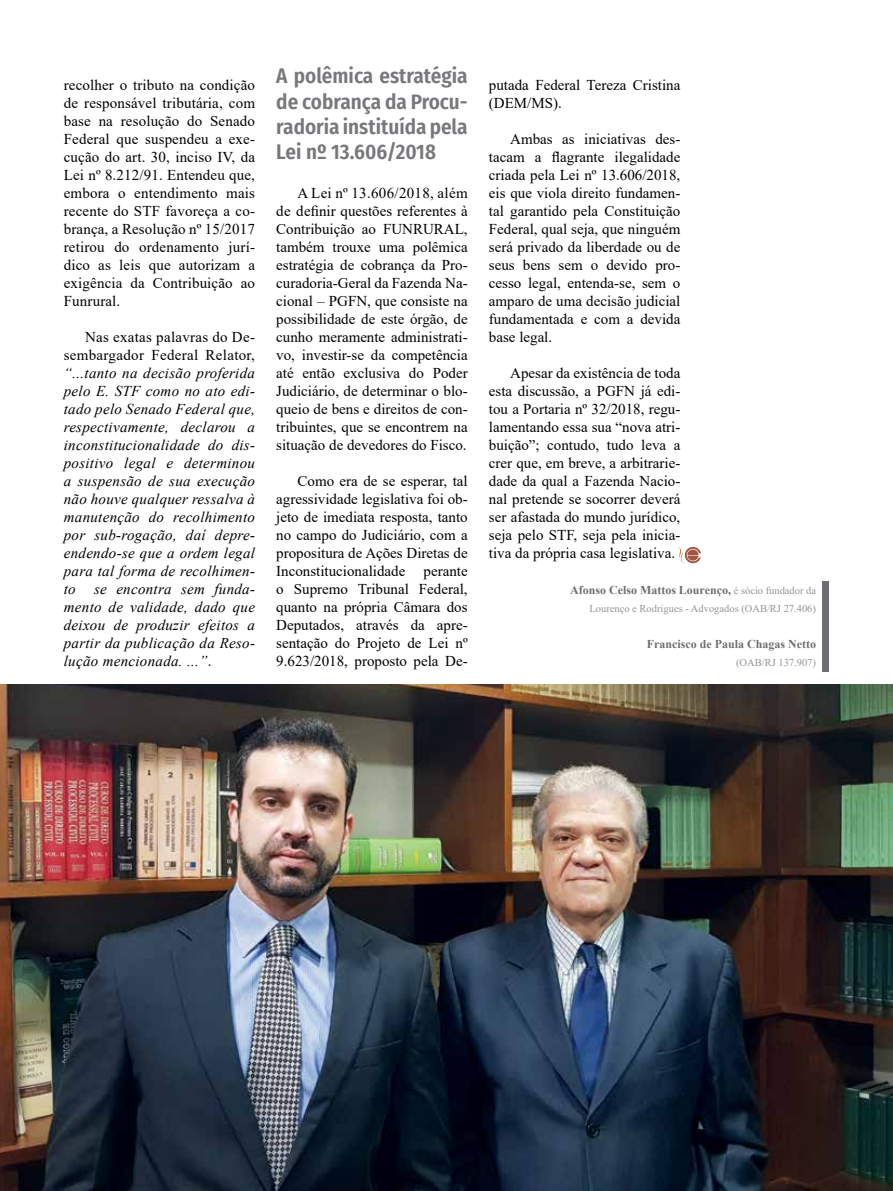
<style>
.page{position:relative;width:893px;height:1191px;background:#fff}
.page>*{position:absolute;margin:0;border:0;box-sizing:border-box;transform-origin:0 0}
.t1{font:600 21px/25.2px "Fira Sans Condensed";color:#77787b;text-align:justify}
.t2{font:15px/18px "Times New Roman";color:#000;text-align:justify}
.t3{font:italic 15px/18px "Times New Roman";letter-spacing:.02em;color:#000;text-align:justify}
.t4{font:15px/18px "Times New Roman";letter-spacing:.02em;color:#000;text-align:right}
.t5{font:700 12px "Times New Roman";color:#6d6e71}
.t6{font:10.5px "Times New Roman";color:#939598}
.s1{font-style:normal}
.s2{font-weight:400;font-size:10.5px;color:#939598}
</style>
<div class="page">
<img style="left:0;top:684px;width:893px;height:507px">
<svg style="left:678px;top:546px;width:23px;height:17px"></svg>
<div style="left:822px;top:581px;width:7px;height:90px;background:#6d6e71"></div>
<p class="t2" style="left:64px;top:76px;width:193px">recolher o tributo na condição de responsável tributária, com base na resolução do Senado Federal que suspendeu a exe&shy;cução do art. 30, inciso IV, da Lei nº 8.212/91. Entendeu que, embora o entendimento mais recente do STF favoreça a co&shy;brança, a Resolução nº 15/2017 retirou do ordenamento jurí&shy;dico as leis que autorizam a exigência da Contribuição ao Funrural.</p>
<p class="t4" style="left:64px;top:328px;width:193px">Nas exatas palavras do De&shy;sembargador Federal Relator,</p>
<p class="t3" style="left:64px;top:364px;width:193px">“...tanto na decisão proferida pelo E. STF como no ato edi&shy;tado pelo Senado Federal que, respectivamente, declarou a inconstitucionalidade do dis&shy;positivo legal e determinou a suspensão de sua execução não houve qualquer ressalva à manutenção do recolhimento por sub-rogação, daí depre&shy;endendo-se que a ordem legal para tal forma de recolhimen&shy;to se encontra sem funda&shy;mento de validade, dado que deixou de produzir efeitos a partir da publicação da Reso&shy;lução mencionada. ...”<span class="s1">.</span></p>
<h1 class="t1" style="left:276px;top:62px;width:193px">A polêmica estratégia de cobrança da Procu&shy;radoria instituída pela Lei nº 13.606/2018</h1>
<p class="t2" style="left:276px;top:184px;width:193px;text-indent:21px">A Lei nº 13.606/2018, além de definir questões referentes à Contribuição ao FUNRURAL, também trouxe uma polêmica estratégia de cobrança da Pro&shy;curadoria-Geral da Fazenda Na&shy;cional – PGFN, que consiste na possibilidade de este órgão, de cunho meramente administrati&shy;vo, investir-se da competência até então exclusiva do Poder Judiciário, de determinar o blo&shy;queio de bens e direitos de con&shy;tribuintes, que se encontrem na situação de devedores do Fisco.</p>
<p class="t2" style="left:276px;top:472px;width:193px;text-indent:21px">Como era de se esperar, tal agressividade legislativa foi ob&shy;jeto de imediata resposta, tanto no campo do Judiciário, com a propositura de Ações Diretas de Inconstitucionalidade perante o Supremo Tribunal Federal, quanto na própria Câmara dos Deputados, através da apre&shy;sentação do Projeto de Lei nº 9.623/2018, proposto pela De-</p>
<p class="t2" style="left:489px;top:76px;width:193px">putada Federal Tereza Cristina (DEM/MS).</p>
<p class="t2" style="left:489px;top:130px;width:193px;text-indent:21px">Ambas as iniciativas des&shy;tacam a flagrante ilegalidade criada pela Lei nº 13.606/2018, eis que viola direito fundamen&shy;tal garantido pela Constituição Federal, qual seja, que ninguém será privado da liberdade ou de seus bens sem o devido pro&shy;cesso legal, entenda-se, sem o amparo de uma decisão judicial fundamentada e com a devida base legal.</p>
<p class="t2" style="left:489px;top:364px;width:193px;text-indent:21px">Apesar da existência de toda esta discussão, a PGFN já edi&shy;tou a Portaria nº 32/2018, regu&shy;lamentando essa sua “nova atri&shy;buição”; contudo, tudo leva a crer que, em breve, a arbitrarie&shy;dade da qual a Fazenda Nacio&shy;nal pretende se socorrer deverá ser afastada do mundo jurídico, seja pelo STF, seja pela inicia&shy;tiva da própria casa legislativa.</p>
<p class="t5" style="left:570px;top:581px;width:247px">Afonso Celso Mattos Lourenço, <span class="s2">é sócio fundador da</span></p>
<p class="t6" style="left:589px;top:601px;width:228px">Lourenço e Rodrigues - Advogados (OAB/RJ 27.406)</p>
<p class="t5" style="left:647px;top:635px;width:171px">Francisco de Paula Chagas Netto</p>
<p class="t6" style="left:736px;top:655px;width:81px">(OAB/RJ 137.907)</p>
</div>
